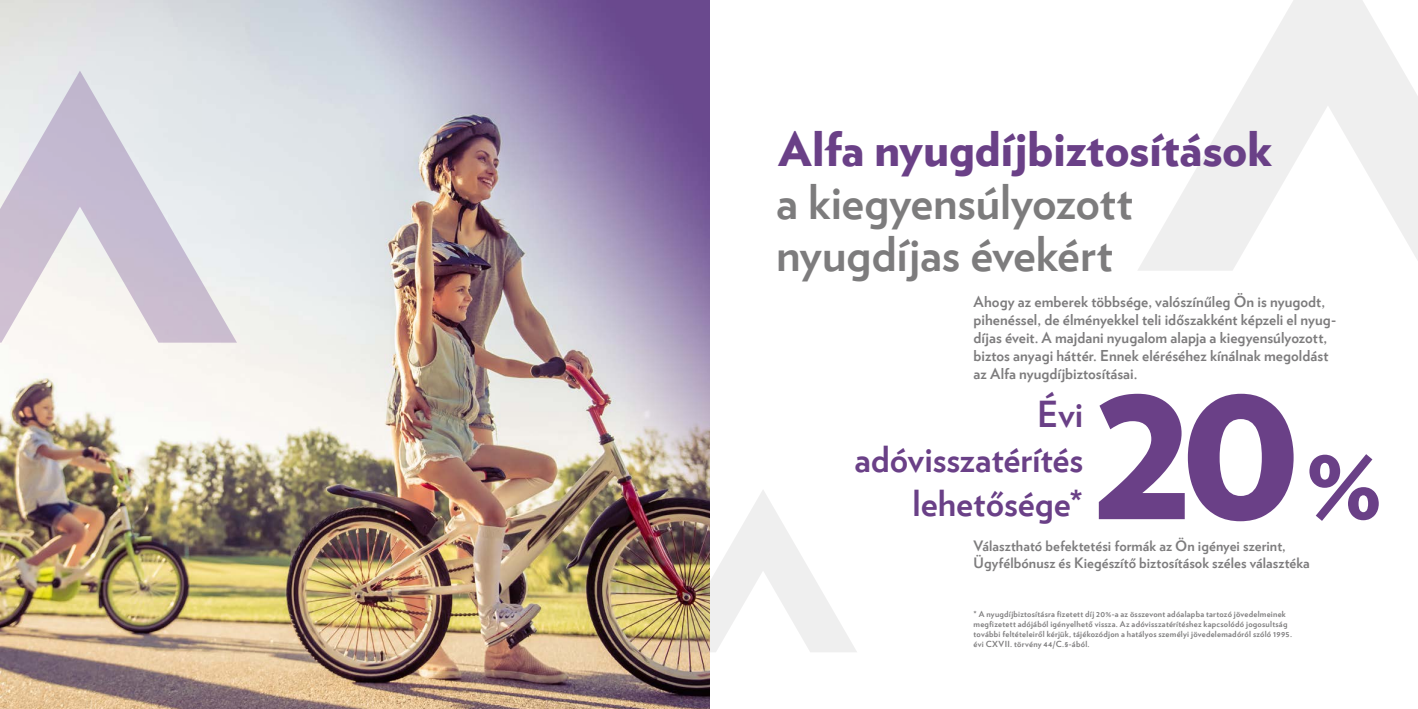
<style>
.page{position:relative;width:1418px;height:709px;background:#fff}
.page>*{position:absolute;margin:0;border:0;box-sizing:border-box;transform-origin:0 0}
.t1{font:900 208.88px "Verlag";color:#6a4087}
.t2{font:700 47.75px/52.5px "Verlag";letter-spacing:-.005em;color:#7d7c7d}
.t3{font:900 47.75px "Verlag";letter-spacing:-.01em;color:#6a4087}
.t4{font:700 35.75px/44.1px "Verlag";color:#6a4087;text-align:right}
.t5{font:700 15px/18px "Verlag";letter-spacing:.005em;color:#7d7c7d}
.t6{font:700 14.38px/17.1px "Verlag";letter-spacing:.005em;color:#7d7c7d}
.t7{font:700 8.38px/10px "Verlag";letter-spacing:.03em;color:#7d7c7d}
.s1{font-size:107.38px}
</style>
<div class="page">
<img style="left:0;top:0;width:709px;height:709px">
<svg style="left:0;top:71px;width:237px;height:272px"></svg>
<img style="left:668px;top:489px;width:189px;height:163px">
<svg style="left:1138px;top:0;width:279px;height:271px"></svg>
<h2 class="t3" style="left:778px;top:109px;width:495px">Alfa nyugdíjbiztosítások</h2>
<h2 class="t2" style="left:776px;top:173px;width:358px">a kiegyensúlyozott nyugdíjas évekért</h2>
<p class="t5" style="left:973px;top:291px;width:364px">Ahogy az emberek többsége, valószínűleg Ön is nyugodt, pihenéssel, de élményekkel teli időszakként képzeli el nyug&shy;díjas éveit. A majdani nyugalom alapja a kiegyensúlyozott, biztos anyagi háttér. Ennek eléréséhez kínálnak megoldást az Alfa nyugdíjbiztosításai.</p>
<h3 class="t4" style="left:854px;top:390px;width:230px">Évi adóvisszatérítés lehetősége*</h3>
<h1 class="t1" style="left:1091px;top:271px;width:294px">20<span class="s1">%</span></h1>
<h3 class="t6" style="left:973px;top:536px;width:338px">Választható befektetési formák az Ön igényei szerint,<br>Ügyfélbónusz és Kiegészítő biztosítások széles választéka</h3>
<p class="t7" style="left:973px;top:609px;width:320px">* A nyugdíjbiztosításra fizetett díj 20%-a az összevont adóalapba tartozó jövedelmeinek megfizetett adójából igényelhető vissza. Az adóvisszatérítéshez kapcsolódó jogosultság további feltételeiről kérjük, tájékozódjon a hatályos személyi jövedelemadóról szóló 1995. évi CXVII. törvény 44/C.§-ából.</p>
</div>
